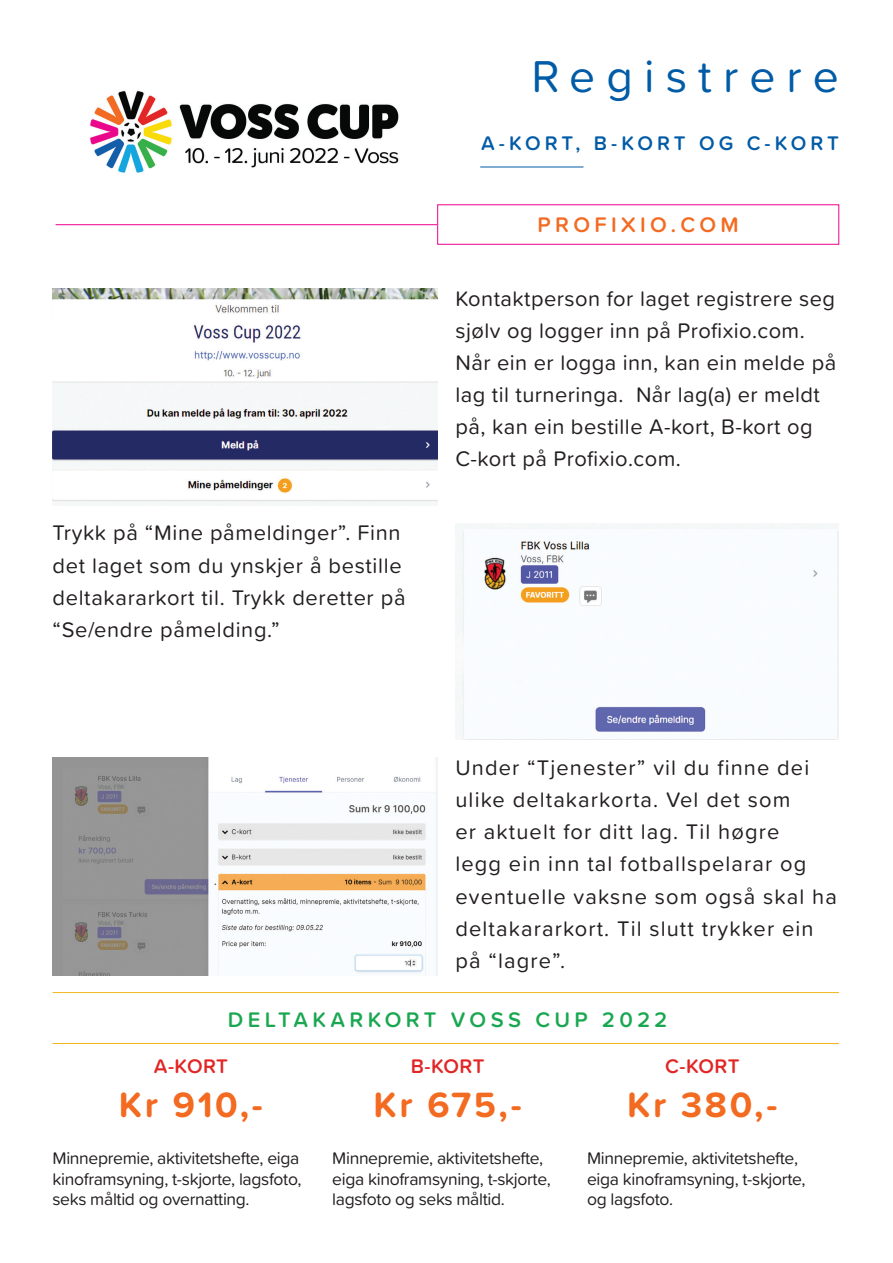
<style>
.page{position:relative;width:893px;height:1263px;background:#fff}
.page>*{position:absolute;margin:0;border:0;box-sizing:border-box;transform-origin:0 0}
.t1{font:46.35px "Proxima Soft";letter-spacing:.24em;color:#015ba6}
.Bottom_Column_Header{font:700 36.45px "Proxima Soft";letter-spacing:.075em;color:#f36a21}
.Body_Text_-_Right{font:21.9px/32.1px "Proxima Soft";letter-spacing:.02em;color:#231f20}
.Body_Text{font:21.9px/32.1px "Proxima Soft";letter-spacing:.05em;color:#231f20}
.Page_Section_Header{font:600 21.9px "Proxima Soft";letter-spacing:.2em;color:#1aa751}
.Page_Section_Header-2{font:600 21.9px "Proxima Soft";letter-spacing:.2em;color:#f36a21}
.t2{font:600 20.4px "Proxima Soft";letter-spacing:.19em;color:#015ba6}
.Bottom_Column_Header-2{font:600 20.4px "Proxima Soft";letter-spacing:.015em;color:#e22525}
.Body_Text-2{font:17.55px/20.4px "Proxima Soft";letter-spacing:-.02em;color:#231f20}
</style>
<div class="page">
<img style="left:53px;top:289px;width:384px;height:216px">
<img style="left:455px;top:523px;width:384px;height:217px">
<img style="left:53px;top:758px;width:384px;height:217px">
<img style="left:90px;top:91px;width:309px;height:82px">
<hr style="left:480px;top:167px;width:103px;height:1px;background:#015ba6">
<hr style="left:56px;top:224px;width:384px;height:1px;background:#ed028c">
<hr style="left:53px;top:1043px;width:786px;height:1px;background:#f1b61b">
<hr style="left:53px;top:992px;width:786px;height:1px;background:#f1b61b">
<h1 class="t1" style="left:531px;top:42px;width:309px">Registrere</h1>
<p class="t2" style="left:481px;top:128px;width:359px">A-KORT, B-KORT OG C-KORT</p>
<p class="Page_Section_Header-2" style="left:538px;top:209px;width:203px">PROFIXIO.COM</p>
<p class="Body_Text_-_Right" style="left:53px;top:516px;width:355px">Trykk på “Mine påmeldinger”. Finn det laget som du ynskjer å bestille deltakararkort til. Trykk deretter på “Se/endre påmelding.”</p>
<p class="Body_Text_-_Right" style="left:455px;top:281px;width:382px">Kontaktperson for laget registrere seg sjølv og logger inn på Profixio.com.<br>Når ein er logga inn, kan ein melde på lag til turneringa. Når lag(a) er meldt på, kan ein bestille A-kort, B-kort og C-kort på Profixio.com.</p>
<p class="Body_Text" style="left:455px;top:751px;width:383px">Under “Tjenester” vil du finne dei ulike deltakarkorta. Vel det som<br>er aktuelt for ditt lag. Til høgre<br>legg ein inn tal fotballspelarar og eventuelle vaksne som også skal ha deltakararkort. Til slutt trykker ein på “lagre”.</p>
<p class="Page_Section_Header" style="left:228px;top:1003px;width:441px">DELTAKARKORT VOSS CUP 2022</p>
<p class="Bottom_Column_Header-2" style="left:154px;top:1051px;width:76px">A-KORT</p>
<p class="Bottom_Column_Header" style="left:119px;top:1077px;width:146px">Kr 910,-</p>
<p class="Body_Text-2" style="left:53px;top:1147px;width:251px">Minnepremie, aktivitetshefte, eiga kinoframsyning, t-skjorte, lagsfoto, seks måltid og overnatting.</p>
<p class="Bottom_Column_Header-2" style="left:411px;top:1051px;width:75px">B-KORT</p>
<p class="Bottom_Column_Header" style="left:374px;top:1077px;width:150px">Kr 675,-</p>
<p class="Body_Text-2" style="left:332px;top:1147px;width:220px">Minnepremie, aktivitetshefte, eiga kinoframsyning, t-skjorte, lagsfoto og seks måltid.</p>
<p class="Bottom_Column_Header-2" style="left:665px;top:1051px;width:76px">C-KORT</p>
<p class="Bottom_Column_Header" style="left:627px;top:1077px;width:152px">Kr 380,-</p>
<p class="Body_Text-2" style="left:587px;top:1147px;width:220px">Minnepremie, aktivitetshefte, eiga kinoframsyning, t-skjorte, og lagsfoto.</p>
</div>
